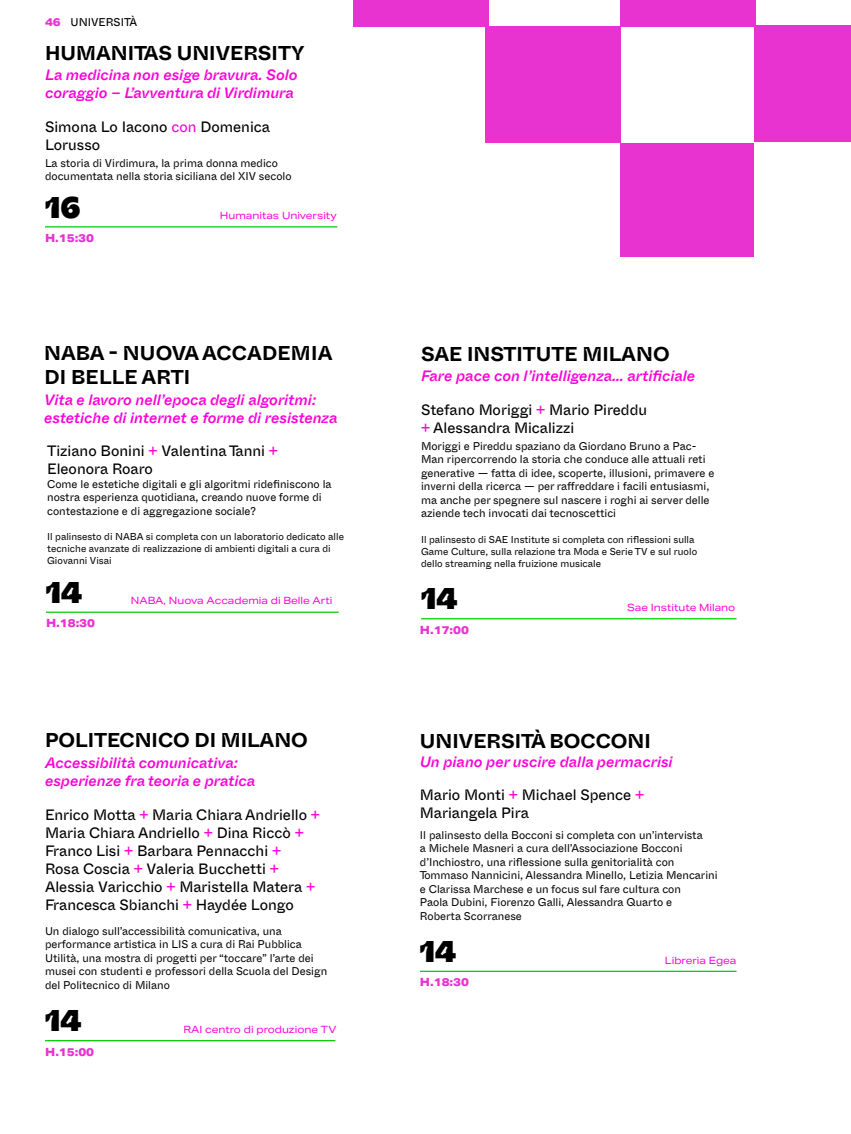
<style>
.page{position:relative;width:851px;height:1134px;background:#fff}
.page>*{position:absolute;margin:0;border:0;box-sizing:border-box;transform-origin:0 0}
.t1{font:30px "Whyte Inktrap Super";color:#000}
.t2{font:700 20px/24px "Whyte Inktrap";color:#000}
.t3{font:15px/18px "Whyte Inktrap";color:#000}
.t4{font:italic 500 15px/18px "Whyte Inktrap";color:#fa03d6}
.t5{font:11.25px/13.5px "Whyte Inktrap";color:#000}
.t6{font:800 11.25px "Aktiv Grotesk Ex";color:#e833d1}
.t7{font:11.25px "Whyte Inktrap";color:#000}
.t8{font:10px/12px "Whyte Inktrap";color:#000}
.t9{font:10px "Aktiv Grotesk Ex";color:#fc00d9}
.s1{font-family:"Aktiv Grotesk Ex";font-weight:800;color:#e833d1}
.s2{color:#fa03d6}
</style>
<div class="page">
<div style="left:353px;top:0;width:136px;height:27px;background:#e833d1"></div>
<div style="left:485px;top:26px;width:136px;height:117px;background:#e833d1"></div>
<div style="left:620px;top:0;width:136px;height:27px;background:#e833d1"></div>
<div style="left:620px;top:143px;width:134px;height:113px;background:#e833d1"></div>
<div style="left:754px;top:25px;width:96px;height:117px;background:#e833d1"></div>
<hr style="left:46px;top:612px;width:293px;height:1px;background:#00cf00">
<hr style="left:45px;top:1040px;width:290px;height:1px;background:#00cf00">
<hr style="left:421px;top:618px;width:315px;height:1px;background:#00cf00">
<hr style="left:420px;top:971px;width:316px;height:1px;background:#00cf00">
<hr style="left:45px;top:226px;width:292px;height:1px;background:#00cf00">
<p class="t7" style="left:45px;top:13px;width:94px"><span class="s1">46</span> UNIVERSITÀ</p>
<h2 class="t2" style="left:45px;top:40px;width:261px">HUMANITAS UNIVERSITY</h2>
<h3 class="t4" style="left:45px;top:65px;width:254px">La medicina non esige bravura. Solo coraggio – L’avventura di Virdimura</h3>
<h3 class="t3" style="left:45px;top:117px;width:226px">Simona Lo Iacono <span class="s2">con</span> Domenica<br>Lorusso</h3>
<p class="t5" style="left:45px;top:155px;width:248px">La storia di Virdimura, la prima donna medico documentata nella storia siciliana del XIV secolo</p>
<h1 class="t1" style="left:45px;top:183px;width:37px">16</h1>
<p class="t6" style="left:45px;top:231px;width:51px">H.15:30</p>
<p class="t9" style="left:220px;top:210px;width:118px">Humanitas University</p>
<h2 class="t2" style="left:44px;top:339px;width:290px">NABA - NUOVA ACCADEMIA<br>DI BELLE ARTI</h2>
<h3 class="t4" style="left:44px;top:389px;width:295px">Vita e lavoro nell’epoca degli algoritmi: estetiche di internet e forme di resistenza</h3>
<h3 class="t3" style="left:47px;top:440px;width:232px">Tiziano Bonini <span class="s2">+</span> Valentina Tanni <span class="s2">+<br></span>Eleonora Roaro</h3>
<p class="t5" style="left:47px;top:476px;width:286px">Come le estetiche digitali e gli algoritmi ridefiniscono la nostra esperienza quotidiana, creando nuove forme di contestazione e di aggregazione sociale?</p>
<p class="t8" style="left:47px;top:530px;width:298px">Il palinsesto di NABA si completa con un laboratorio dedicato alle tecniche avanzate di realizzazione di ambienti digitali a cura di<br>Giovanni Visai</p>
<h1 class="t1" style="left:46px;top:568px;width:38px">14</h1>
<p class="t6" style="left:46px;top:617px;width:51px">H.18:30</p>
<p class="t9" style="left:131px;top:595px;width:203px">NABA, Nuova Accademia di Belle Arti</p>
<h2 class="t2" style="left:45px;top:727px;width:264px">POLITECNICO DI MILANO</h2>
<h3 class="t4" style="left:45px;top:753px;width:212px">Accessibilità comunicativa: esperienze fra teoria e pratica</h3>
<h3 class="t3" style="left:45px;top:805px;width:276px">Enrico Motta <span class="s2">+</span> Maria Chiara Andriello <span class="s2">+ </span>Maria Chiara Andriello <span class="s2">+</span> Dina Riccò <span class="s2">+ </span>Franco Lisi <span class="s2">+</span> Barbara Pennacchi <span class="s2">+<br></span>Rosa Coscia <span class="s2">+</span> Valeria Bucchetti <span class="s2">+ </span>Alessia Varicchio <span class="s2">+</span> Maristella Matera <span class="s2">+ </span>Francesca Sbianchi <span class="s2">+</span> Haydée Longo</h3>
<p class="t5" style="left:45px;top:923px;width:283px">Un dialogo sull’accessibilità comunicativa, una performance artistica in LIS a cura di Rai Pubblica Utilità, una mostra di progetti per “toccare” l’arte dei musei con studenti e professori della Scuola del Design del Politecnico di Milano</p>
<h1 class="t1" style="left:45px;top:996px;width:38px">14</h1>
<p class="t6" style="left:45px;top:1045px;width:51px">H.15:00</p>
<p class="t9" style="left:183px;top:1024px;width:154px">RAI centro di produzione TV</p>
<h2 class="t2" style="left:421px;top:341px;width:250px">SAE INSTITUTE MILANO</h2>
<h3 class="t4" style="left:421px;top:366px;width:276px">Fare pace con l’intelligenza… artificiale</h3>
<h3 class="t3" style="left:421px;top:400px;width:227px">Stefano Moriggi <span class="s2">+</span> Mario Pireddu <span class="s2">+</span> Alessandra Micalizzi</h3>
<p class="t5" style="left:421px;top:439px;width:295px">Moriggi e Pireddu spaziano da Giordano Bruno a Pac-Man ripercorrendo la storia che conduce alle attuali reti generative — fatta di idee, scoperte, illusioni, primavere e inverni della ricerca — per raffreddare i facili entusiasmi, ma anche per spegnere sul nascere i roghi ai server delle aziende tech invocati dai tecnoscettici</p>
<p class="t8" style="left:421px;top:533px;width:277px">Il palinsesto di SAE Institute si completa con riflessioni sulla<br>Game Culture, sulla relazione tra Moda e Serie TV e sul ruolo dello streaming nella fruizione musicale</p>
<h1 class="t1" style="left:421px;top:575px;width:38px">14</h1>
<p class="t6" style="left:420px;top:623px;width:51px">H.17:00</p>
<p class="t9" style="left:627px;top:602px;width:110px">Sae Institute Milano</p>
<h2 class="t2" style="left:420px;top:728px;width:232px">UNIVERSITÀ BOCCONI</h2>
<h3 class="t4" style="left:420px;top:752px;width:254px">Un piano per uscire dalla permacrisi</h3>
<h3 class="t3" style="left:420px;top:785px;width:226px">Mario Monti <span class="s2">+</span> Michael Spence <span class="s2">+<br></span>Mariangela Pira</h3>
<p class="t5" style="left:420px;top:827px;width:299px">Il palinsesto della Bocconi si completa con un’intervista<br>a Michele Masneri a cura dell’Associazione Bocconi d’Inchiostro, una riflessione sulla genitorialità con Tommaso Nannicini, Alessandra Minello, Letizia Mencarini e Clarissa Marchese e un focus sul fare cultura con<br>Paola Dubini, Fiorenzo Galli, Alessandra Quarto e<br>Roberta Scorranese</p>
<h1 class="t1" style="left:420px;top:927px;width:38px">14</h1>
<p class="t6" style="left:420px;top:976px;width:51px">H.18:30</p>
<p class="t9" style="left:664px;top:954px;width:73px">Libreria Egea</p>
</div>
